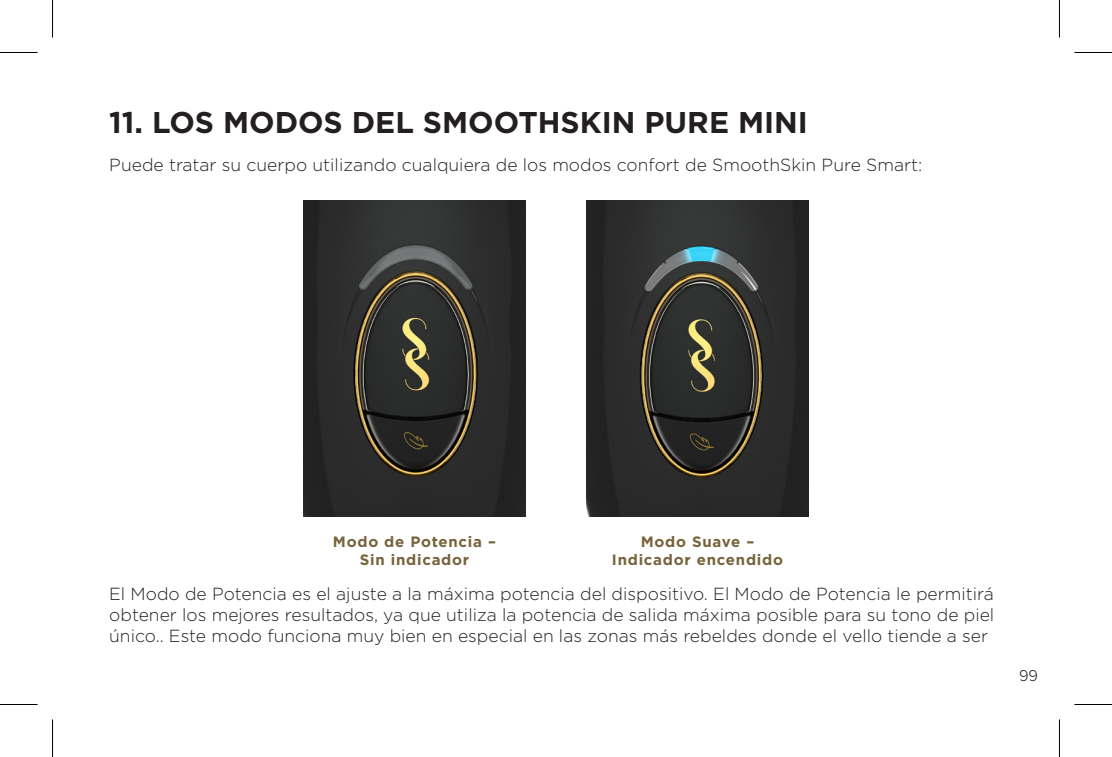
<style>
.page{position:relative;width:1112px;height:757px;background:#fff}
.page>*{position:absolute;margin:0;border:0;box-sizing:border-box;transform-origin:0 0}
.Body_copy{font:700 30px "Gotham";color:#231f20}
.Body_copy-2{font:300 17.5px/21px "Gotham";color:#231f20;text-align:justify}
.t1{font:300 16.25px "Proxima Nova";color:#231f20}
.Body_Copy_5pt{font:700 15px/18px "Gotham";letter-spacing:.05em;color:#76633b;text-align:center}
</style>
<div class="page">
<img style="left:586px;top:201px;width:222px;height:315px">
<img style="left:303px;top:201px;width:222px;height:315px">
<hr style="left:0;top:52px;width:38px;height:1px;background:#000">
<hr style="left:1074px;top:52px;width:37px;height:1px;background:#000">
<hr style="left:0;top:704px;width:38px;height:1px;background:#000">
<hr style="left:1074px;top:704px;width:37px;height:1px;background:#000">
<hr style="left:52px;top:0;width:1px;height:37px;background:#000">
<hr style="left:52px;top:719px;width:1px;height:38px;background:#000">
<hr style="left:1058px;top:0;width:1px;height:37px;background:#000">
<hr style="left:1058px;top:719px;width:1px;height:38px;background:#000">
<p class="Body_copy" style="left:109px;top:103px;width:700px">11. LOS MODOS DEL SMOOTHSKIN PURE MINI</p>
<p class="Body_copy-2" style="left:109px;top:154px;width:814px">Puede tratar su cuerpo utilizando cualquiera de los modos confort de SmoothSkin Pure Smart:</p>
<p class="Body_Copy_5pt" style="left:333px;top:532px;width:164px">Modo de Potencia –<br>Sin indicador</p>
<p class="Body_Copy_5pt" style="left:612px;top:532px;width:172px">Modo Suave –<br>Indicador encendido</p>
<p class="Body_copy-2" style="left:109px;top:583px;width:886px">El Modo de Potencia es el ajuste a la máxima potencia del dispositivo. El Modo de Potencia le permitirá obtener los mejores resultados, ya que utiliza la potencia de salida máxima posible para su tono de piel único.. Este modo funciona muy bien en especial en las zonas más rebeldes donde el vello tiende a ser</p>
<p class="t1" style="left:1018px;top:663px;width:20px">99</p>
</div>
